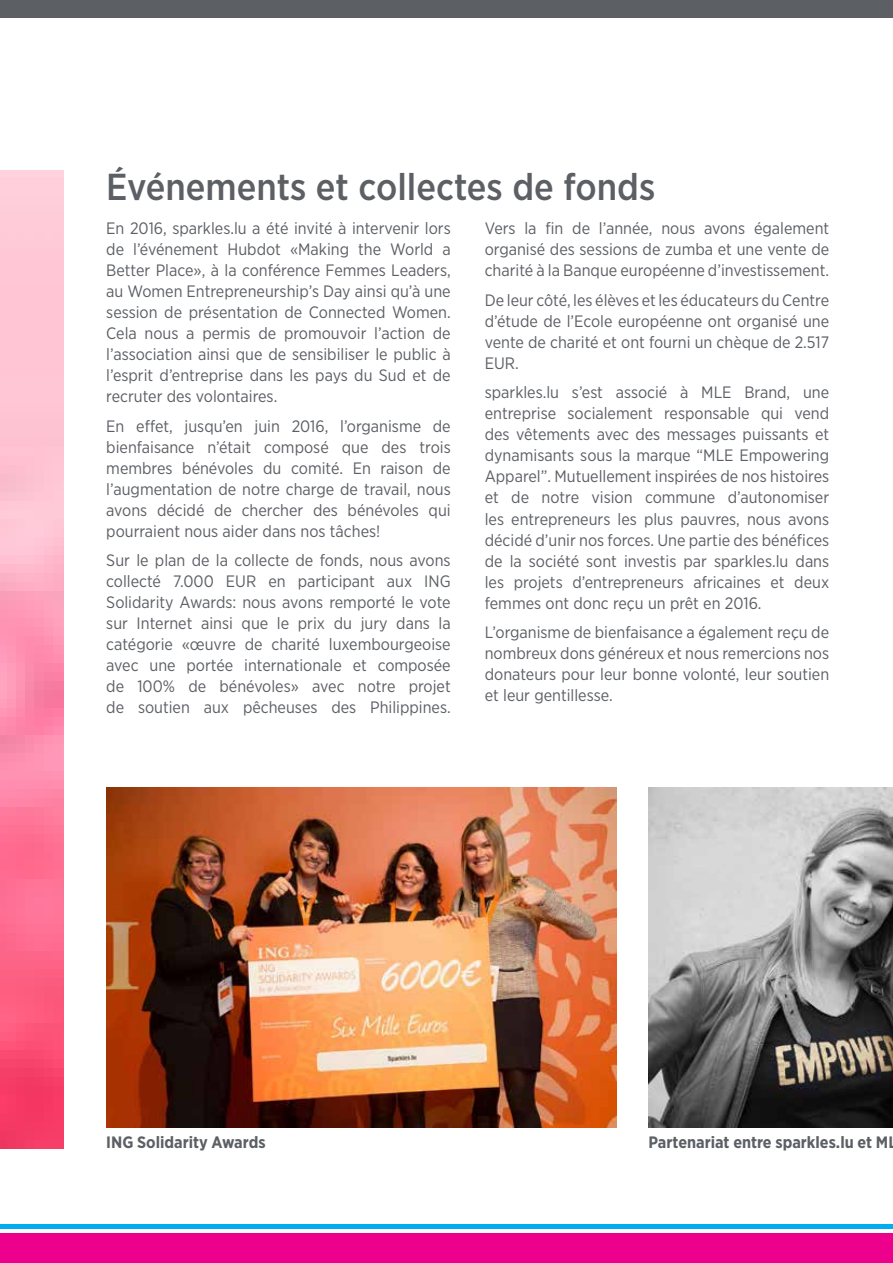
<style>
.page{position:relative;width:893px;height:1263px;background:#fff}
.page>*{position:absolute;margin:0;border:0;box-sizing:border-box;transform-origin:0 0}
.t1{font:500 37.5px "Gotham Narrow";color:#5c5f64}
.t2{font:16.5px/21px "Gotham Narrow";color:#5c5f64;text-align:justify}
.t3{font:700 16.5px "Gotham Narrow";color:#5c5f64}
</style>
<div class="page">
<img style="left:106px;top:787px;width:511px;height:340px">
<div style="left:0;top:0;width:893px;height:17px;background:#5c5f64"></div>
<hr style="left:0;top:1225px;width:893px;height:4px;background:#00aeef">
<div style="left:0;top:1233px;width:893px;height:30px;background:#ec008c"></div>
<img style="left:0;top:170px;width:64px;height:978px">
<img style="left:648px;top:787px;width:245px;height:340px">
<h1 class="t1" style="left:106px;top:163px;width:550px">Événements et collectes de fonds</h1>
<p class="t2" style="left:106px;top:218px;width:346px">En 2016, sparkles.lu a été invité à intervenir lors de l’événement Hubdot «Making the World a Better Place», à la conférence Femmes Leaders, au Women Entrepreneurship’s Day ainsi qu’à une session de présentation de Connected Women.<br>Cela nous a permis de promouvoir l’action de l’association ainsi que de sensibiliser le public à l’esprit d’entreprise dans les pays du Sud et de recruter des volontaires.</p>
<p class="t2" style="left:106px;top:415px;width:346px">En effet, jusqu’en juin 2016, l’organisme de bienfaisance n’était composé que des trois membres bénévoles du comité. En raison de l’augmentation de notre charge de travail, nous avons décidé de chercher des bénévoles qui pourraient nous aider dans nos tâches!</p>
<p class="t2" style="left:106px;top:550px;width:346px">Sur le plan de la collecte de fonds, nous avons collecté 7.000 EUR en participant aux ING Solidarity Awards: nous avons remporté le vote sur Internet ainsi que le prix du jury dans la catégorie «œuvre de charité luxembourgeoise avec une portée internationale et composée de 100% de bénévoles» avec notre projet de soutien aux pêcheuses des Philippines.</p>
<p class="t2" style="left:485px;top:218px;width:346px">Vers la fin de l’année, nous avons également organisé des sessions de zumba et une vente de charité à la Banque européenne d’investissement.</p>
<p class="t2" style="left:485px;top:289px;width:346px">De leur côté, les élèves et les éducateurs du Centre d’étude de l’Ecole européenne ont organisé une vente de charité et ont fourni un chèque de 2.517<br>EUR.</p>
<p class="t2" style="left:485px;top:382px;width:346px">sparkles.lu s’est associé à MLE Brand, une entreprise socialement responsable qui vend des vêtements avec des messages puissants et dynamisants sous la marque “MLE Empowering Apparel”. Mutuellement inspirées de nos histoires et de notre vision commune d’autonomiser les entrepreneurs les plus pauvres, nous avons décidé d’unir nos forces. Une partie des bénéfices de la société sont investis par sparkles.lu dans les projets d’entrepreneurs africaines et deux femmes ont donc reçu un prêt en 2016.</p>
<p class="t2" style="left:485px;top:621px;width:346px">L’organisme de bienfaisance a également reçu de nombreux dons généreux et nous remercions nos donateurs pour leur bonne volonté, leur soutien et leur gentillesse.</p>
<p class="t3" style="left:106px;top:1131px;width:161px">ING Solidarity Awards</p>
<p class="t3" style="left:648px;top:1131px;width:241px">Partenariat entre sparkles.lu et M</p>
</div>
